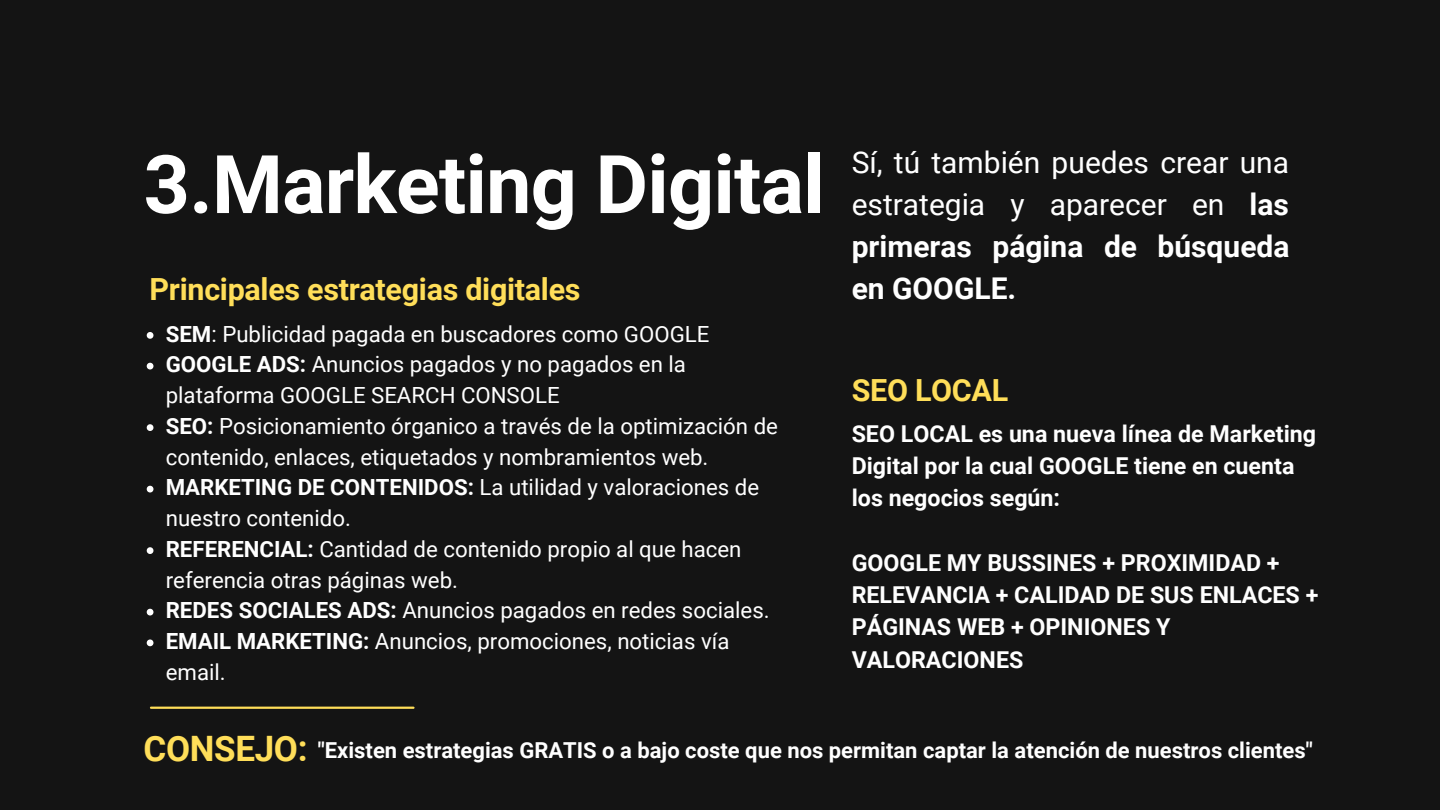
<style>
.page{position:relative;width:1440px;height:810px;background:#141414}
.page>*{position:absolute;margin:0;border:0;box-sizing:border-box;transform-origin:0 0}
.t1{font:700 81px "Roboto";letter-spacing:-.01em;color:#fff}
.t2{font:700 30.5px "Roboto";letter-spacing:-.01em;color:#ffde59}
.t3{font:30px/42px "Roboto";color:#fff;text-align:justify}
.t4{font:700 30px "Roboto";color:#fff}
.t5{font:700 23.2px/32.2px "Roboto";color:#fff}
.t6{font:22.2px/30.8px "Roboto";color:#fff}
.t7{font:700 22px "Roboto";color:#fff}
.s1{font-weight:700}
.s2{font-size:35px;color:#ffde59}
</style>
<div class="page">
<svg style="left:147px;top:332px;width:6px;height:7px"></svg>
<svg style="left:147px;top:363px;width:6px;height:6px"></svg>
<svg style="left:147px;top:424px;width:6px;height:7px"></svg>
<svg style="left:147px;top:486px;width:6px;height:6px"></svg>
<svg style="left:147px;top:547px;width:6px;height:7px"></svg>
<svg style="left:147px;top:609px;width:6px;height:6px"></svg>
<svg style="left:147px;top:639px;width:6px;height:7px"></svg>
<hr style="left:151px;top:707px;width:262px;height:2px;background:#ffde59">
<h1 class="t1" style="left:144px;top:138px;width:683px">3.Marketing Digital</h1>
<h3 class="t3" style="left:852px;top:142px;width:439px">Sí, tú también puedes crear una estrategia y aparecer en <span class="s1">las primeras página de búsqueda</span></h3>
<h2 class="t2" style="left:150px;top:272px;width:433px">Principales estrategias digitales</h2>
<h3 class="t4" style="left:852px;top:272px;width:166px">en GOOGLE.</h3>
<p class="t6" style="left:166px;top:319px;width:614px"><span class="s1">SEM</span>: Publicidad pagada en buscadores como GOOGLE <span class="s1">GOOGLE ADS:</span> Anuncios pagados y no pagados en la plataforma GOOGLE SEARCH CONSOLE<br><span class="s1">SEO:</span> Posicionamiento órganico a través de la optimización de contenido, enlaces, etiquetados y nombramientos web.<br><span class="s1">MARKETING DE CONTENIDOS:</span> La utilidad y valoraciones de nuestro contenido.<br><span class="s1">REFERENCIAL:</span> Cantidad de contenido propio al que hacen referencia otras páginas web.<br><span class="s1">REDES SOCIALES ADS:</span> Anuncios pagados en redes sociales.<br><span class="s1">EMAIL MARKETING:</span> Anuncios, promociones, noticias vía email.</p>
<h2 class="t2" style="left:852px;top:372px;width:158px">SEO LOCAL</h2>
<p class="t5" style="left:852px;top:418px;width:466px">SEO LOCAL es una nueva línea de Marketing<br>Digital por la cual GOOGLE tiene en cuenta los negocios según:</p>
<p class="t5" style="left:852px;top:547px;width:468px">GOOGLE MY BUSSINES + PROXIMIDAD +<br>RELEVANCIA + CALIDAD DE SUS ENLACES +<br>PÁGINAS WEB + OPINIONES Y<br>VALORACIONES</p>
<p class="t7" style="left:144px;top:738px;width:1171px"><span class="s2">CONSEJO:</span> "Existen estrategias GRATIS o a bajo coste que nos permitan captar la atención de nuestros clientes"</p>
</div>
